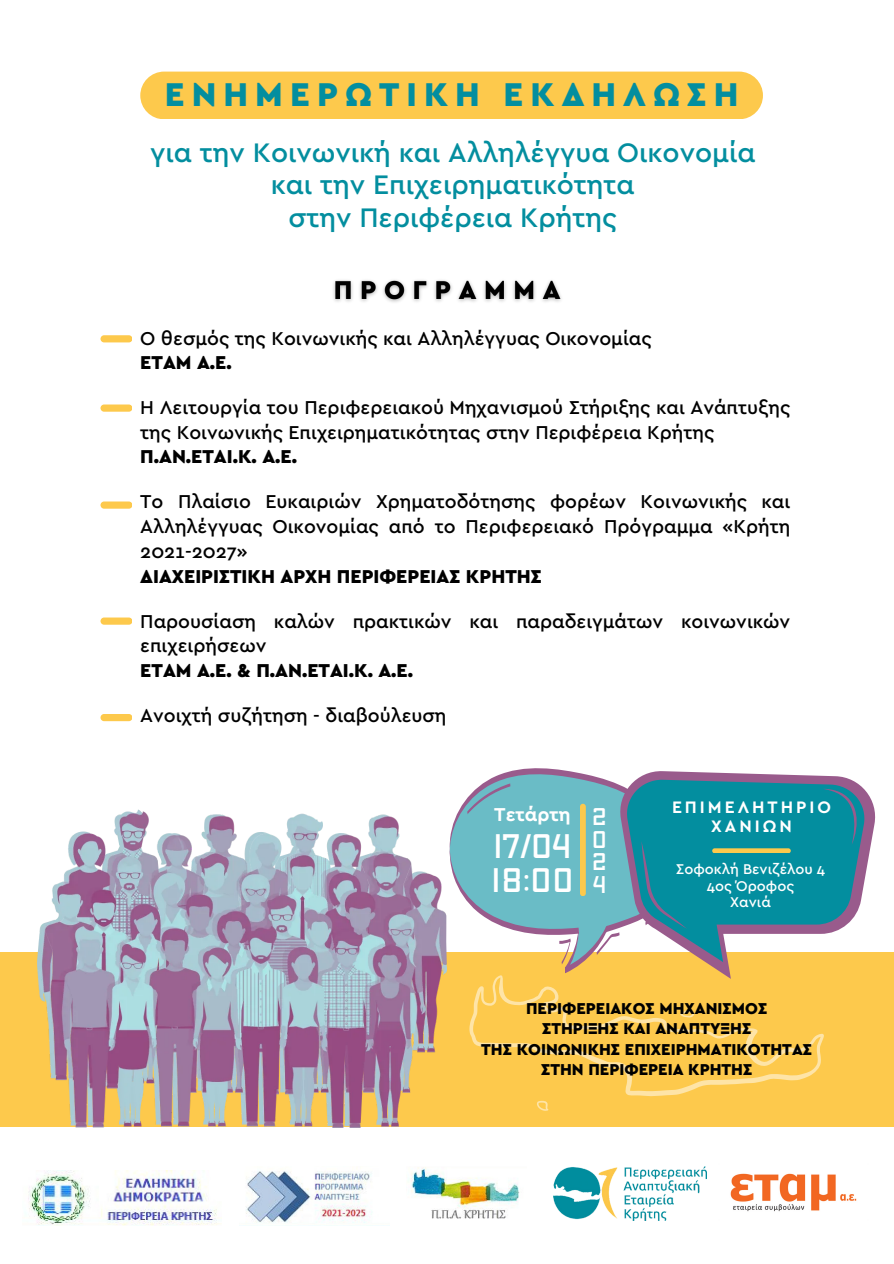
<style>
.page{position:relative;width:894px;height:1264px;background:#fff}
.page>*{position:absolute;margin:0;border:0;box-sizing:border-box;transform-origin:0 0}
.t1{font:900 34.5px "Cera GR";letter-spacing:.205em;color:#038e9f}
.t2{font:34.05px "Apex Mk 2";letter-spacing:.025em;color:#fff}
.t3{font:500 28.05px/32.7px "Cera GR";color:#038e9f;text-align:center}
.t4{font:24.15px/22.6px "Apex Mk 2";color:#fff;text-align:justify}
.t5{font:500 19.5px/24.8px "Cera GR";color:#000}
.t6{font:700 19.5px "Cera GR";color:#fff}
.t7{font:700 17.4px "Cera GR";letter-spacing:.17em;color:#fff}
.t8{font:900 16.5px "Cera GR";color:#000}
.t9{font:500 14.85px "Cera GR";color:#fff}
.s1{font-weight:900}
</style>
<div class="page">
<div style="left:0;top:952px;width:893px;height:175px;background:#fdc94c"></div>
<img style="left:37px;top:809px;width:409px;height:318px">
<img style="left:28px;top:1170px;width:193px;height:55px">
<img style="left:730px;top:1173px;width:127px;height:39px">
<img style="left:553px;top:1166px;width:153px;height:54px">
<img style="left:411px;top:1167px;width:109px;height:52px">
<img style="left:246px;top:1171px;width:126px;height:52px">
<svg style="left:469px;top:975px;width:354px;height:135px"></svg>
<svg style="left:449px;top:768px;width:167px;height:205px;fill:#6abcc6"></svg>
<svg style="left:467px;top:783px;width:43px;height:31px"></svg>
<svg style="left:559px;top:938px;width:11px;height:26px"></svg>
<svg style="left:596px;top:932px;width:20px;height:23px"></svg>
<svg style="left:616px;top:771px;width:260px;height:207px"></svg>
<svg style="left:625px;top:779px;width:240px;height:183px;background:#3d96a2"></svg>
<div style="left:712px;top:848px;width:78px;height:5px;background:#fdc94c;border-radius:2px"></div>
<div style="left:580px;top:803px;width:5px;height:93px;background:#fdc94c;border-radius:3px"></div>
<div style="left:100px;top:335px;width:32px;height:7px;background:#fdc94c;border-radius:4px"></div>
<div style="left:100px;top:404px;width:32px;height:7px;background:#fdc94c;border-radius:4px"></div>
<div style="left:100px;top:501px;width:32px;height:7px;background:#fdc94c;border-radius:4px"></div>
<div style="left:100px;top:617px;width:32px;height:7px;background:#fdc94c;border-radius:4px"></div>
<div style="left:100px;top:714px;width:32px;height:7px;background:#fdc94c;border-radius:4px"></div>
<img style="left:333px;top:280px;width:228px;height:22px">
<div style="left:140px;top:72px;width:622px;height:47px;background:#fdc94c;border-radius:24px"></div>
<p class="t1" style="left:165px;top:78px;width:575px">ΕΝΗΜΕΡΩΤΙΚΗ ΕΚΔΗΛΩΣΗ</p>
<p class="t3" style="left:150px;top:137px;width:607px">για την Κοινωνική και Αλληλέγγυα Οικονομία και την Επιχειρηματικότητα<br>στην Περιφέρεια Κρήτης</p>
<h2 class="t5" style="left:140px;top:326px;width:512px">Ο θεσμός της Κοινωνικής και Αλληλέγγυας Οικονομίας<br><span class="s1">ΕΤΑΜ Α.Ε.</span></h2>
<p class="t5" style="left:140px;top:396px;width:651px">Η Λειτουργία του Περιφερειακού Μηχανισμού Στήριξης και Ανάπτυξης της Κοινωνικής Επιχειρηματικότητας στην Περιφέρεια Κρήτης<br><span class="s1">Π.ΑΝ.ΕΤΑΙ.Κ. Α.Ε.</span></p>
<p class="t5" style="left:140px;top:490px;width:651px">Το Πλαίσιο Ευκαιριών Χρηματοδότησης φορέων Κοινωνικής και Αλληλέγγυας Οικονομίας από το Περιφερειακό Πρόγραμμα «Κρήτη 2021-2027»<br><span class="s1">ΔΙΑΧΕΙΡΙΣΤΙΚΗ ΑΡΧΗ ΠΕΡΙΦΕΡΕΙΑΣ ΚΡΗΤΗΣ</span></p>
<p class="t5" style="left:140px;top:609px;width:651px">Παρουσίαση καλών πρακτικών και παραδειγμάτων κοινωνικών επιχειρήσεων<br><span class="s1">ΕΤΑΜ Α.Ε. &amp; Π.ΑΝ.ΕΤΑΙ.Κ. Α.Ε.</span></p>
<p class="t5" style="left:140px;top:704px;width:308px">Ανοιχτή συζήτηση - διαβούλευση</p>
<p class="t6" style="left:494px;top:805px;width:78px">Τετάρτη</p>
<p class="t4" style="left:592px;top:806px;width:16px">2<br>0<br>2</p>
<p class="t2" style="left:491px;top:865px;width:83px">18:00</p>
<p class="t4" style="left:592px;top:874px;width:15px">4</p>
<h5 class="t2" style="left:493px;top:830px;width:79px">17/04</h5>
<p class="t7" style="left:671px;top:799px;width:160px">ΕΠΙΜΕΛΗΤHΡΙΟ</p>
<p class="t7" style="left:711px;top:818px;width:82px">ΧΑΝΙΩΝ</p>
<p class="t9" style="left:675px;top:862px;width:151px">Σοφοκλή Βενιζέλου 4</p>
<p class="t9" style="left:706px;top:878px;width:89px">4ος Όροφος</p>
<p class="t9" style="left:730px;top:895px;width:42px">Χανιά</p>
<h6 class="t8" style="left:526px;top:1000px;width:243px">ΠΕΡΙΦΕΡΕΙΑΚΟΣ ΜΗΧΑΝΙΣΜΟΣ</h6>
<p class="t8" style="left:542px;top:1021px;width:211px">ΣΤΗΡΙΞΗΣ ΚΑΙ ΑΝΑΠΤΥΞΗΣ</p>
<h6 class="t8" style="left:481px;top:1041px;width:332px">ΤΗΣ ΚΟΙΝΩΝΙΚΗΣ ΕΠΙΧΕΙΡΗΜΑΤΙΚΟΤΗΤΑΣ</h6>
<h2 class="t8" style="left:541px;top:1061px;width:213px">ΣΤΗΝ ΠΕΡΙΦΕΡΕΙΑ ΚΡΗΤΗΣ</h2>
</div>
